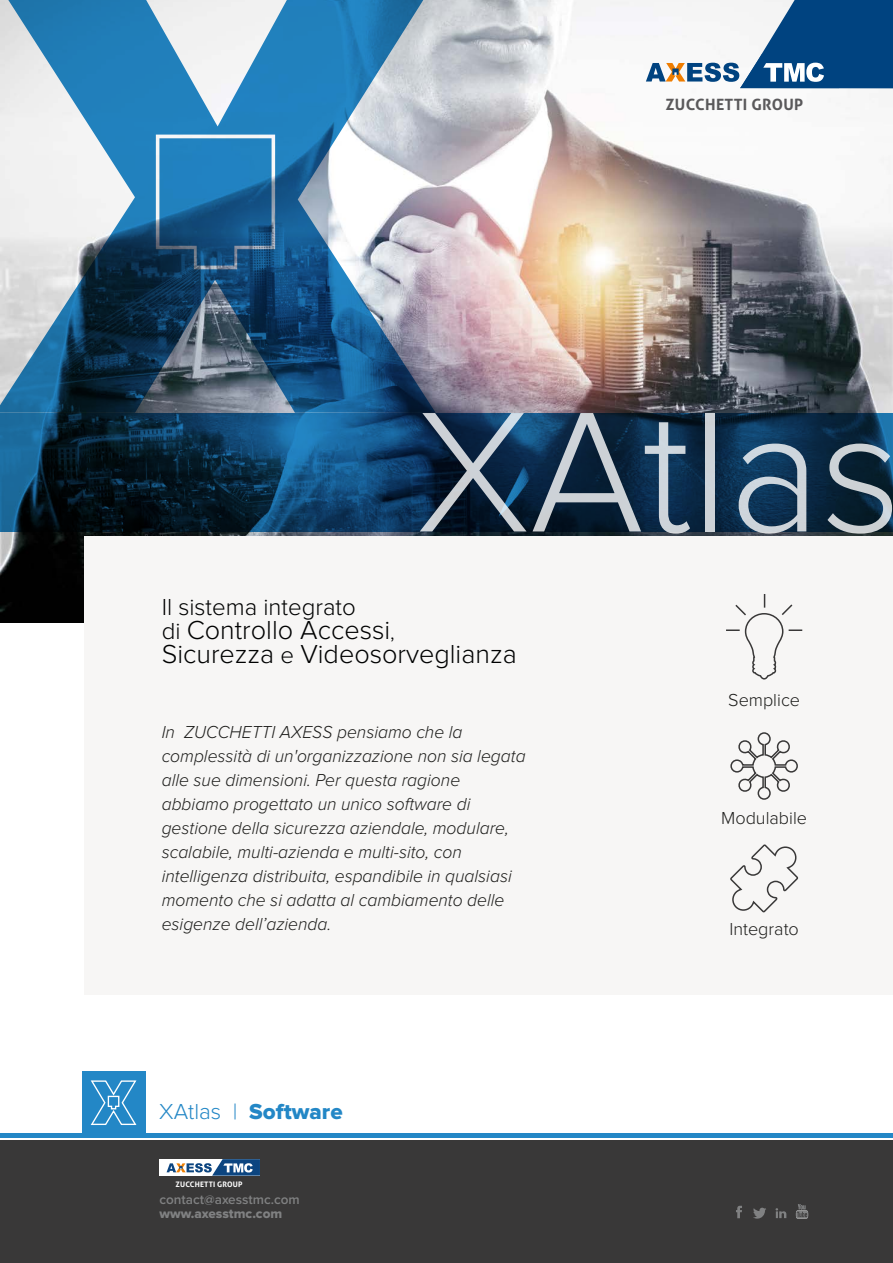
<style>
.page{position:relative;width:893px;height:1263px;background:#fff}
.page>*{position:absolute;margin:0;border:0;box-sizing:border-box;transform-origin:0 0}
.t1{font:300 27px/24px "Proxima Nova";color:#000101}
.t2{font:300 24px "Proxima Nova";color:#000101}
.t3{font:22.5px "Proxima Nova Extrabld";color:#2387c6}
.t4{font:italic 300 18px/24px "Proxima Nova";color:#1d1d1b}
.t5{font:300 18px "Proxima Nova";color:#1d1d1b}
.t6{font:700 15.6px "Aller";letter-spacing:.02em;color:#5a595b}
.t7{font:600 13.5px "Proxima Nova";color:#808182}
.t8{font:13.5px "Proxima Nova Extrabld";color:#808182}
.t9{font:700 7.5px "Aller";letter-spacing:.02em;color:#fff}
.s1{font-size:24px}
.s2{font-size:21px}
.s3{font-family:"Proxima Nova";font-weight:300}
</style>
<div class="page">
<div style="left:82px;top:1071px;width:63px;height:63px;background:#2387c6"></div>
<svg style="left:90px;top:1080px;width:47px;height:45px"></svg>
<img style="left:0;top:0;width:893px;height:623px">
<div style="left:0;top:1140px;width:893px;height:123px;background:#393838"></div>
<svg style="left:776px;top:1208px;width:10px;height:10px"></svg>
<svg style="left:796px;top:1204px;width:12px;height:14px"></svg>
<svg style="left:736px;top:1206px;width:6px;height:12px"></svg>
<svg style="left:753px;top:1208px;width:13px;height:10px"></svg>
<svg style="left:646px;top:0;width:247px;height:88px"></svg>
<svg style="left:0;top:413px;width:893px;height:118px;background:#0c3554"></svg>
<div style="left:85px;top:537px;width:808px;height:458px;background:#f7f6f5"></div>
<hr style="left:0;top:1134px;width:893px;height:4px;background:#2387c6">
<svg style="left:0;top:0;width:436px;height:413px"></svg>
<svg style="left:420px;top:413px;width:107px;height:118px;background:#334a62"></svg>
<svg style="left:533px;top:413px;width:157px;height:121px;background:#385066"></svg>
<div style="left:705px;top:413px;width:10px;height:118px;background:#cdd2d7"></div>
<svg style="left:739px;top:444px;width:67px;height:90px;background:#557089"></svg>
<svg style="left:827px;top:444px;width:65px;height:90px;background:#465b69"></svg>
<svg style="left:730px;top:844px;width:69px;height:69px"></svg>
<svg style="left:730px;top:732px;width:68px;height:68px"></svg>
<svg style="left:726px;top:594px;width:76px;height:86px"></svg>
<div style="left:159px;top:1159px;width:101px;height:17px;background:#fff"></div>
<svg style="left:167px;top:1159px;width:93px;height:17px"></svg>
<p class="t6" style="left:666px;top:95px;width:139px">ZUCCHETTI GROUP</p>
<h2 class="t2" style="left:162px;top:596px;width:196px">Il sistema integrato</h2>
<h1 class="t1" style="left:162px;top:619px;width:357px"><span class="s1">di</span> Controllo Accessi<span class="s2">,<br></span>Sicurezza <span class="s1">e</span> Videosorveglianza</h1>
<p class="t4" style="left:162px;top:721px;width:365px">In ZUCCHETTI AXESS pensiamo che la complessità di un'organizzazione non sia legata alle sue dimensioni. Per questa ragione abbiamo progettato un unico software di gestione della sicurezza aziendale, modulare, scalabile, multi-azienda e multi-sito, con intelligenza distribuita, espandibile in qualsiasi momento che si adatta al cambiamento delle esigenze dell’azienda.</p>
<p class="t3" style="left:159px;top:1101px;width:185px"><span class="s3">XAtlas |</span> Software</p>
<p class="t9" style="left:176px;top:1180px;width:68px">ZUCCHETTI GROUP</p>
<p class="t7" style="left:159px;top:1194px;width:142px">contact@axesstmc.com</p>
<p class="t8" style="left:159px;top:1207px;width:124px">www.axesstmc.com</p>
<p class="t5" style="left:728px;top:691px;width:73px">Semplice</p>
<p class="t5" style="left:721px;top:810px;width:87px">Modulabile</p>
<p class="t5" style="left:729px;top:920px;width:71px">Integrato</p>
</div>
